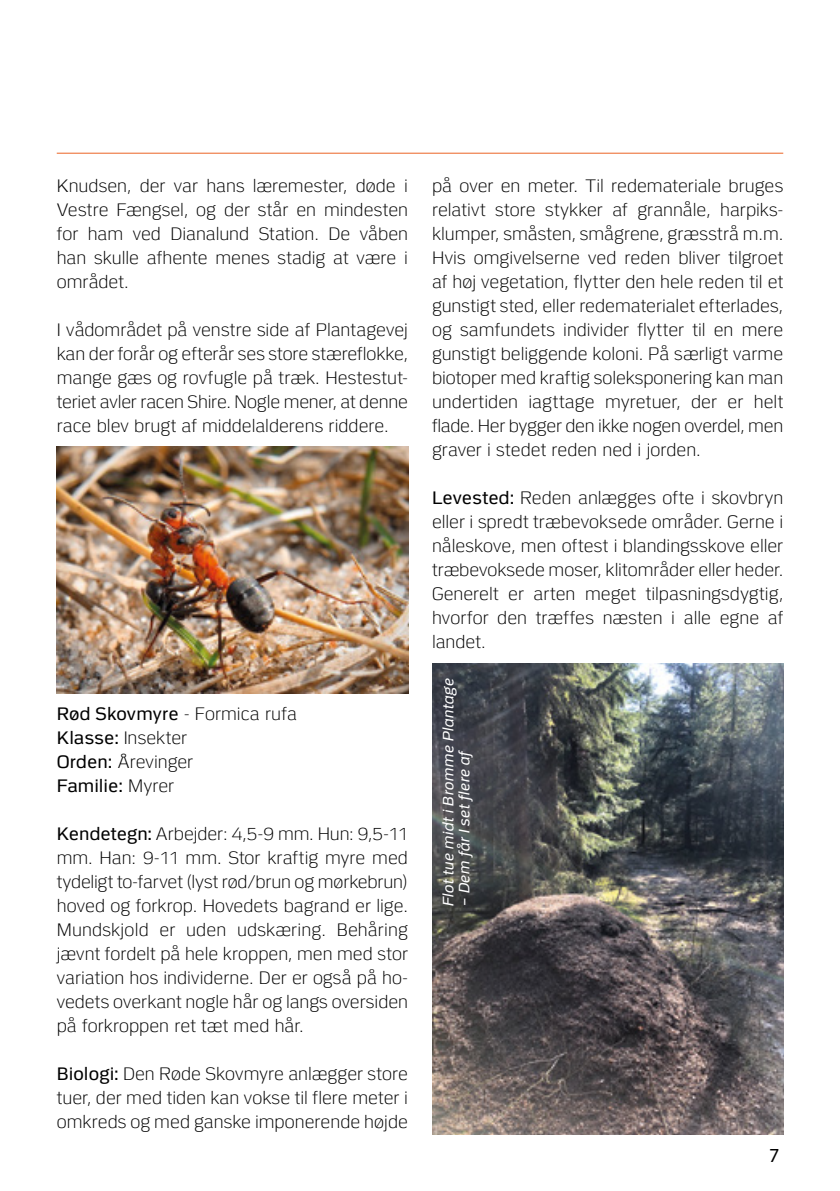
<style>
.page{position:relative;width:840px;height:1191px;background:#fff}
.page>*{position:absolute;margin:0;border:0;box-sizing:border-box;transform-origin:0 0}
.t1{font:20px "Myriad Pro";color:#000}
.t2{font:300 18px/24px "Politi";color:#000;text-align:justify}
.t3{font:italic 15px "Politi";letter-spacing:.01em;color:#fff}
.s1{font-weight:400}
</style>
<div class="page">
<hr style="left:57px;top:153px;width:725px;height:1px;background:#eb6424">
<img style="left:57px;top:446px;width:351px;height:247px">
<img style="left:432px;top:663px;width:350px;height:471px">
<p class="t2" style="left:57px;top:174px;width:352px">Knudsen, der var hans læremester, døde i Vestre Fængsel, og der står en mindesten for ham ved Dianalund Station. De våben han skulle afhente menes stadig at være i området.</p>
<p class="t2" style="left:57px;top:318px;width:352px">I vådområdet på venstre side af Plantagevej kan der forår og efterår ses store stæreflokke, mange gæs og rovfugle på træk. Hestestut&shy;teriet avler racen Shire. Nogle mener, at denne race blev brugt af middelalderens riddere.</p>
<p class="t2" style="left:57px;top:702px;width:242px;text-align:left"><span class="s1">Rød Skovmyre</span> - Formica rufa<br><span class="s1">Klasse:</span> Insekter<br><span class="s1">Orden:</span> Årevinger<br><span class="s1">Familie:</span> Myrer</p>
<p class="t2" style="left:57px;top:822px;width:352px"><span class="s1">Kendetegn:</span> Arbejder: 4,5-9 mm. Hun: 9,5-11 mm. Han: 9-11 mm. Stor kraftig myre med tydeligt to-farvet (lyst rød/brun og mørkebrun) hoved og forkrop. Hovedets bagrand er lige.<br>Mundskjold er uden udskæring. Behåring jævnt fordelt på hele kroppen, men med stor variation hos individerne. Der er også på ho&shy;vedets overkant nogle hår og langs oversiden på forkroppen ret tæt med hår.</p>
<p class="t2" style="left:57px;top:1062px;width:352px"><span class="s1">Biologi:</span> Den Røde Skovmyre anlægger store tuer, der med tiden kan vokse til flere meter i omkreds og med ganske imponerende højde</p>
<p class="t2" style="left:432px;top:174px;width:352px">på over en meter. Til redemateriale bruges relativt store stykker af grannåle, harpiks&shy;klumper, småsten, smågrene, græsstrå m.m.<br>Hvis omgivelserne ved reden bliver tilgroet af høj vegetation, flytter den hele reden til et gunstigt sted, eller redematerialet efterlades, og samfundets individer flytter til en mere gunstigt beliggende koloni. På særligt varme biotoper med kraftig soleksponering kan man undertiden iagttage myretuer, der er helt flade. Her bygger den ikke nogen overdel, men graver i stedet reden ned i jorden.</p>
<p class="t2" style="left:432px;top:486px;width:352px"><span class="s1">Levested:</span> Reden anlægges ofte i skovbryn eller i spredt træbevoksede områder. Gerne i nåleskove, men oftest i blandingsskove eller træbevoksede moser, klitområder eller heder.<br>Generelt er arten meget tilpasningsdygtig, hvorfor den træffes næsten i alle egne af landet.</p>
<p class="t3" style="left:440px;top:907px;width:230px;rotate:-90deg">Flot tue midt i Bromme Plantage</p>
<p class="t3" style="left:456px;top:907px;width:157px;rotate:-90deg">– Dem får I set flere af</p>
<p class="t1" style="left:768px;top:1144px;width:12px">7</p>
</div>
